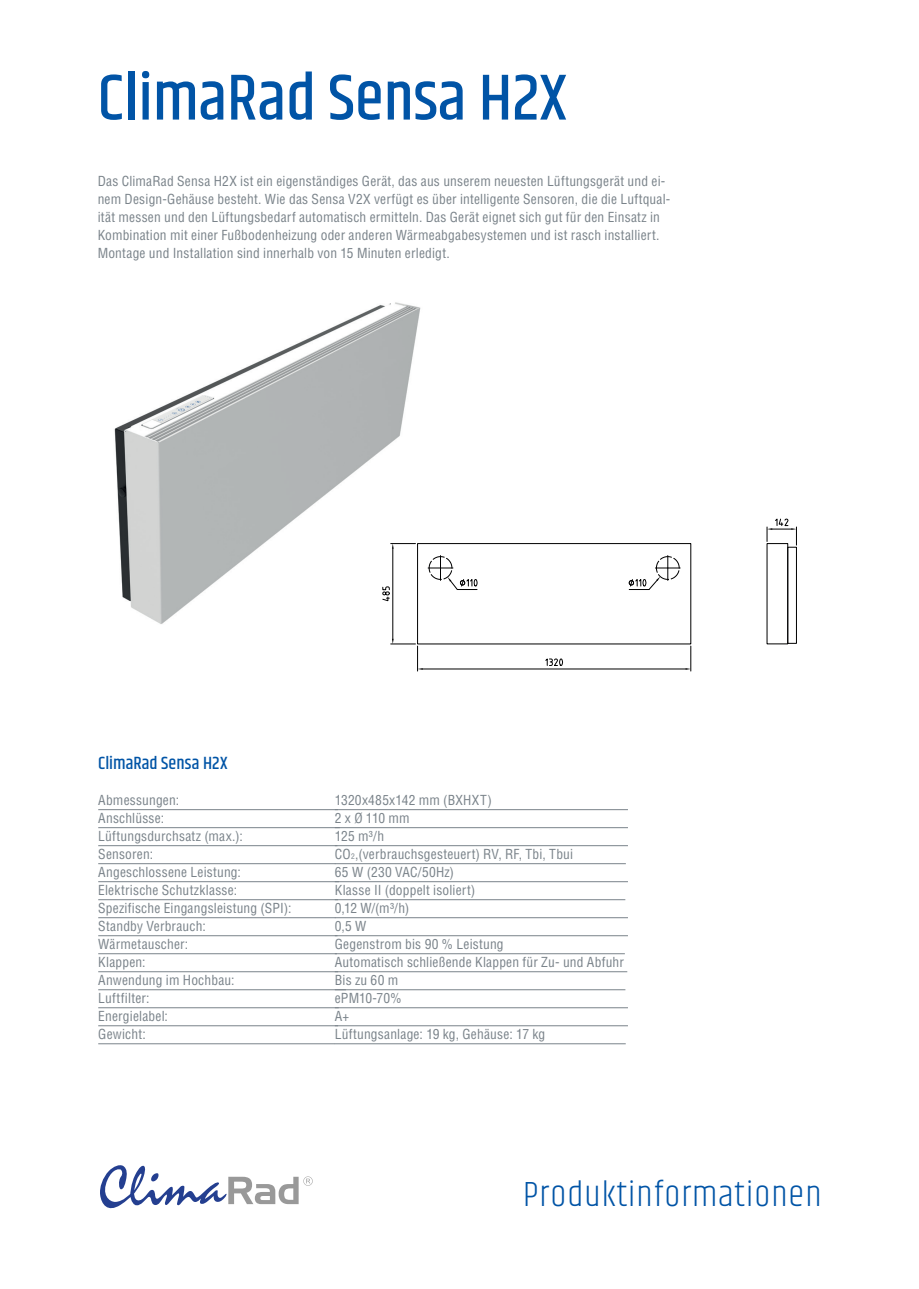
<style>
.page{position:relative;width:919px;height:1289px;background:#fff}
.page>*{position:absolute;margin:0;border:0;box-sizing:border-box;transform-origin:0 0}
.t1{font:500 66px "Khand";color:#0154a6}
.t2{font:300 36px "Khand";letter-spacing:.03em;color:#0154a6}
.t3{font:500 18px "Khand";letter-spacing:.005em;color:#0154a6}
.t4{font:condensed 13.5px/18px "Helvetica LT Std";letter-spacing:.015em;color:#7a838a}
.s1{font-size:7.5px}
</style>
<div class="page">
<img style="left:114px;top:302px;width:314px;height:336px">
<div style="left:787px;top:547px;width:9px;height:96px;border:1px solid #000001"></div>
<div style="left:417px;top:543px;width:274px;height:101px;border:1px solid #000001"></div>
<hr style="left:392px;top:548px;width:1px;height:91px;background:#000001">
<svg style="left:390px;top:543px;width:25px;height:5px"></svg>
<svg style="left:382px;top:586px;width:7px;height:15px"></svg>
<svg style="left:428px;top:555px;width:49px;height:35px"></svg>
<svg style="left:629px;top:555px;width:51px;height:35px"></svg>
<hr style="left:422px;top:668px;width:263px;height:1px;background:#000001">
<svg style="left:390px;top:639px;width:32px;height:32px"></svg>
<svg style="left:685px;top:646px;width:6px;height:25px"></svg>
<svg style="left:545px;top:658px;width:17px;height:7px"></svg>
<svg style="left:766px;top:518px;width:31px;height:27px"></svg>
<svg style="left:100px;top:1165px;width:213px;height:43px"></svg>
<hr style="left:335px;top:809px;width:293px;height:1px;background:#7a838a">
<hr style="left:335px;top:827px;width:293px;height:1px;background:#7a838a">
<hr style="left:335px;top:845px;width:293px;height:1px;background:#7a838a">
<hr style="left:335px;top:863px;width:290px;height:1px;background:#7a838a">
<hr style="left:335px;top:881px;width:293px;height:1px;background:#7a838a">
<hr style="left:335px;top:899px;width:290px;height:1px;background:#7a838a">
<hr style="left:335px;top:917px;width:293px;height:1px;background:#7a838a">
<hr style="left:335px;top:935px;width:293px;height:1px;background:#7a838a">
<hr style="left:335px;top:953px;width:289px;height:1px;background:#7a838a">
<hr style="left:335px;top:971px;width:292px;height:1px;background:#7a838a">
<hr style="left:335px;top:989px;width:290px;height:1px;background:#7a838a">
<hr style="left:335px;top:1007px;width:293px;height:1px;background:#7a838a">
<hr style="left:335px;top:1025px;width:293px;height:1px;background:#7a838a">
<hr style="left:335px;top:1043px;width:290px;height:1px;background:#7a838a">
<hr style="left:98px;top:809px;width:240px;height:1px;background:#7a838a">
<hr style="left:98px;top:827px;width:242px;height:1px;background:#7a838a">
<hr style="left:98px;top:845px;width:239px;height:1px;background:#7a838a">
<hr style="left:98px;top:863px;width:237px;height:1px;background:#7a838a">
<hr style="left:98px;top:881px;width:241px;height:1px;background:#7a838a">
<hr style="left:98px;top:899px;width:240px;height:1px;background:#7a838a">
<hr style="left:98px;top:917px;width:237px;height:1px;background:#7a838a">
<hr style="left:98px;top:935px;width:239px;height:1px;background:#7a838a">
<hr style="left:98px;top:953px;width:239px;height:1px;background:#7a838a">
<hr style="left:98px;top:971px;width:240px;height:1px;background:#7a838a">
<hr style="left:98px;top:989px;width:248px;height:1px;background:#7a838a">
<hr style="left:98px;top:1007px;width:241px;height:1px;background:#7a838a">
<hr style="left:98px;top:1025px;width:240px;height:1px;background:#7a838a">
<hr style="left:98px;top:1043px;width:237px;height:1px;background:#7a838a">
<h1 class="t1" style="left:98px;top:57px;width:470px">ClimaRad Sensa H2X</h1>
<p class="t4" style="left:98px;top:172px;width:574px">Das ClimaRad Sensa H2X ist ein eigenständiges Gerät, das aus unserem neuesten Lüftungsgerät und ei&shy;nem Design-Gehäuse besteht. Wie das Sensa V2X verfügt es über intelligente Sensoren, die die Luftqual&shy;ität messen und den Lüftungsbedarf automatisch ermitteln. Das Gerät eignet sich gut für den Einsatz in Kombination mit einer Fußbodenheizung oder anderen Wärmeabgabesystemen und ist rasch installiert.<br>Montage und Installation sind innerhalb von 15 Minuten erledigt.</p>
<h3 class="t3" style="left:98px;top:752px;width:131px">ClimaRad Sensa H2X</h3>
<p class="t4" style="left:98px;top:791px;width:195px">Abmessungen:<br>Anschlüsse:<br>Lüftungsdurchsatz (max.):<br>Sensoren:<br>Angeschlossene Leistung:<br>Elektrische Schutzklasse:<br>Spezifische Eingangsleistung (SPI):<br>Standby Verbrauch:<br>Wärmetauscher:<br>Klappen:<br>Anwendung im Hochbau:<br>Luftfilter:<br>Energielabel:<br>Gewicht:</p>
<p class="t4" style="left:335px;top:791px;width:290px">1320x485x142 mm (BXHXT)<br>2 x Ø 110 mm<br>125 m³/h<br>CO<span class="s1">2</span>,(verbrauchsgesteuert) RV, RF, Tbi, Tbui<br>65 W (230 VAC/50Hz)<br>Klasse II (doppelt isoliert)<br>0,12 W/(m³/h)<br>0,5 W<br>Gegenstrom bis 90 % Leistung<br>Automatisch schließende Klappen für Zu- und Abfuhr<br>Bis zu 60 m<br>ePM10-70%<br>A+<br>Lüftungsanlage: 19 kg, Gehäuse: 17 kg</p>
<h2 class="t2" style="left:523px;top:1172px;width:300px">Produktinformationen</h2>
</div>
